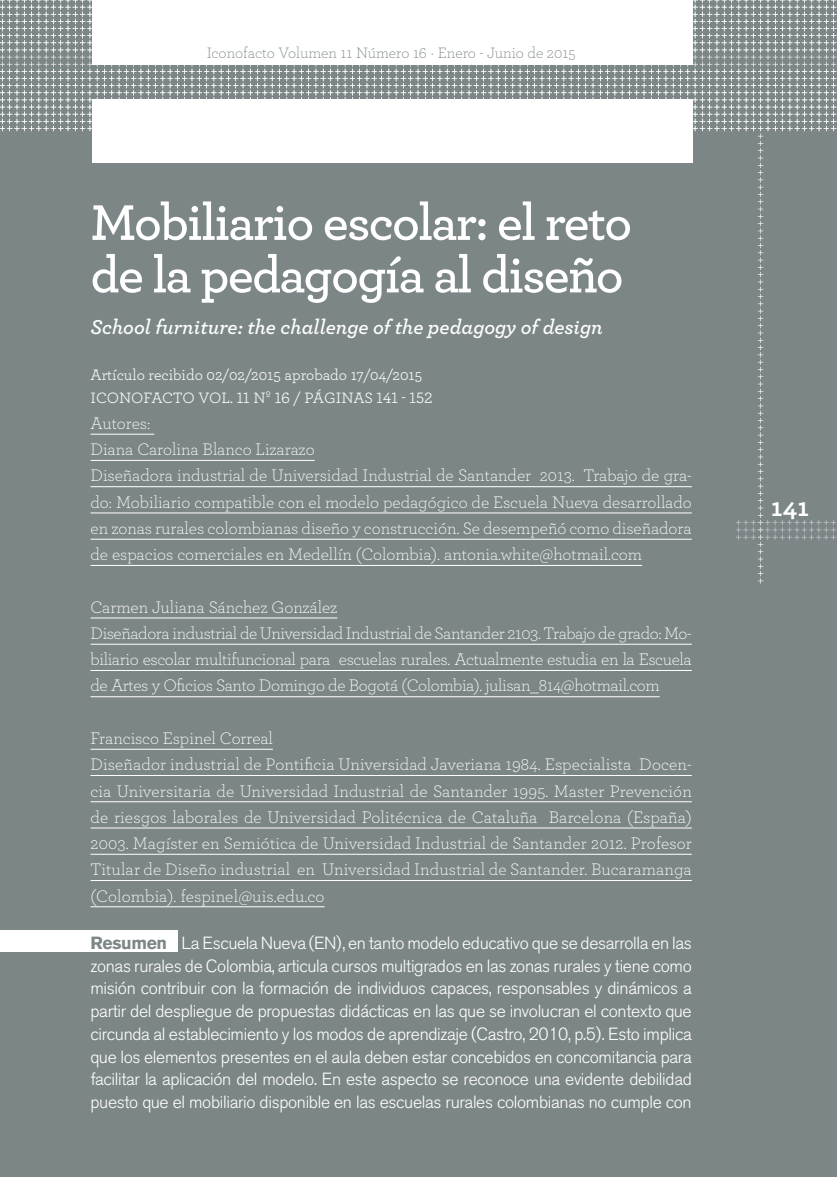
<style>
.page{position:relative;width:837px;height:1177px;background:#7d8687}
.page>*{position:absolute;margin:0;border:0;box-sizing:border-box;transform-origin:0 0}
.t1{font:600 52.5px/52.5px "Archer Pro";letter-spacing:-.03em;color:#fff}
.t2{font:700 26.25px "Archer Pro";color:#fff}
.t3{font:italic 600 21px "Archer Pro";color:#fff}
.t4{font:300 17.5px/26.2px "Archer Pro";color:#fff}
.t5{font:300 17.5px/22.8px "Akzidenz Grotesk BQ";letter-spacing:-.02em;color:#fff;text-align:justify}
.t6{font:300 17.5px/26.2px "Archer Pro";letter-spacing:-.02em;color:#fff}
.t7{font:15.75px/22.8px "Archer Pro";color:#fff}
.t8{font:300 15.75px "Archer Pro";color:#7d8687}
.s1{font-weight:700;color:#7d8687}
</style>
<div class="page">
<svg style="left:0;top:0;width:837px;height:584px"></svg>
<div style="left:0;top:931px;width:178px;height:21px;background:#fff"></div>
<hr style="left:90px;top:434px;width:64px;height:1px;background:#fff">
<hr style="left:90px;top:460px;width:225px;height:1px;background:#fff">
<hr style="left:90px;top:486px;width:602px;height:1px;background:#fff">
<hr style="left:90px;top:512px;width:602px;height:1px;background:#fff">
<hr style="left:90px;top:539px;width:602px;height:1px;background:#fff">
<hr style="left:90px;top:565px;width:552px;height:1px;background:#fff">
<hr style="left:90px;top:617px;width:247px;height:1px;background:#fff">
<hr style="left:90px;top:644px;width:602px;height:1px;background:#fff">
<hr style="left:90px;top:670px;width:602px;height:1px;background:#fff">
<hr style="left:90px;top:696px;width:570px;height:1px;background:#fff">
<hr style="left:90px;top:749px;width:183px;height:1px;background:#fff">
<hr style="left:90px;top:775px;width:602px;height:1px;background:#fff">
<hr style="left:90px;top:801px;width:602px;height:1px;background:#fff">
<hr style="left:90px;top:827px;width:602px;height:1px;background:#fff">
<hr style="left:90px;top:854px;width:602px;height:1px;background:#fff">
<hr style="left:90px;top:880px;width:602px;height:1px;background:#fff">
<hr style="left:90px;top:906px;width:235px;height:1px;background:#fff">
<p class="t8" style="left:207px;top:42px;width:370px">Iconofacto Volumen 11 Número 16 · Enero - Junio de 2015</p>
<h1 class="t1" style="left:90px;top:193px;width:543px">Mobiliario escolar: el reto de la pedagogía al diseño</h1>
<p class="t3" style="left:90px;top:311px;width:514px">School furniture: the challenge of the pedagogy of design</p>
<p class="t7" style="left:90px;top:362px;width:333px">Artículo recibido 02/02/2015 aprobado 17/04/2015<br>Iconofacto</p>
<p class="t7" style="left:199px;top:385px;width:136px">Vol. 11 Nº 16 / Páginas</p>
<p class="t7" style="left:377px;top:385px;width:58px">141 - 152</p>
<p class="t4" style="left:90px;top:409px;width:603px">Autores:<br>Diana Carolina Blanco Lizarazo<br>Diseñadora industrial de Universidad Industrial de Santander 2013. Trabajo de gra&shy;do: Mobiliario compatible con el modelo pedagógico de Escuela Nueva desarrollado en zonas rurales colombianas diseño y construcción. Se desempeñó como diseñadora de espacios comerciales en Medellín (Colombia). antonia.white@hotmail.com</p>
<p class="t6" style="left:90px;top:593px;width:603px">Carmen Juliana Sánchez González<br>Diseñadora industrial de Universidad Industrial de Santander 2103. Trabajo de grado: Mo&shy;biliario escolar multifuncional para escuelas rurales. Actualmente estudia en la Escuela de Artes y Oficios Santo Domingo de Bogotá (Colombia). julisan_814@hotmail.com</p>
<p class="t4" style="left:90px;top:724px;width:603px">Francisco Espinel Correal<br>Diseñador industrial de Pontificia Universidad Javeriana 1984. Especialista Docen&shy;cia Universitaria de Universidad Industrial de Santander 1995. Master Prevención de riesgos laborales de Universidad Politécnica de Cataluña Barcelona (España)<br>2003. Magíster en Semiótica de Universidad Industrial de Santander 2012. Profesor Titular de Diseño industrial en Universidad Industrial de Santander. Bucaramanga (Colombia). fespinel@uis.edu.co</p>
<p class="t5" style="left:90px;top:932px;width:603px"><span class="s1">Resumen</span> La Escuela Nueva (EN), en tanto modelo educativo que se desarrolla en las zonas rurales de Colombia, articula cursos multigrados en las zonas rurales y tiene como misión contribuir con la formación de individuos capaces, responsables y dinámicos a partir del despliegue de propuestas didácticas en las que se involucran el contexto que circunda al establecimiento y los modos de aprendizaje (Castro, 2010, p.5). Esto implica que los elementos presentes en el aula deben estar concebidos en concomitancia para facilitar la aplicación del modelo. En este aspecto se reconoce una evidente debilidad puesto que el mobiliario disponible en las escuelas rurales colombianas no cumple con</p>
<h2 class="t2" style="left:771px;top:487px;width:39px">141</h2>
</div>
